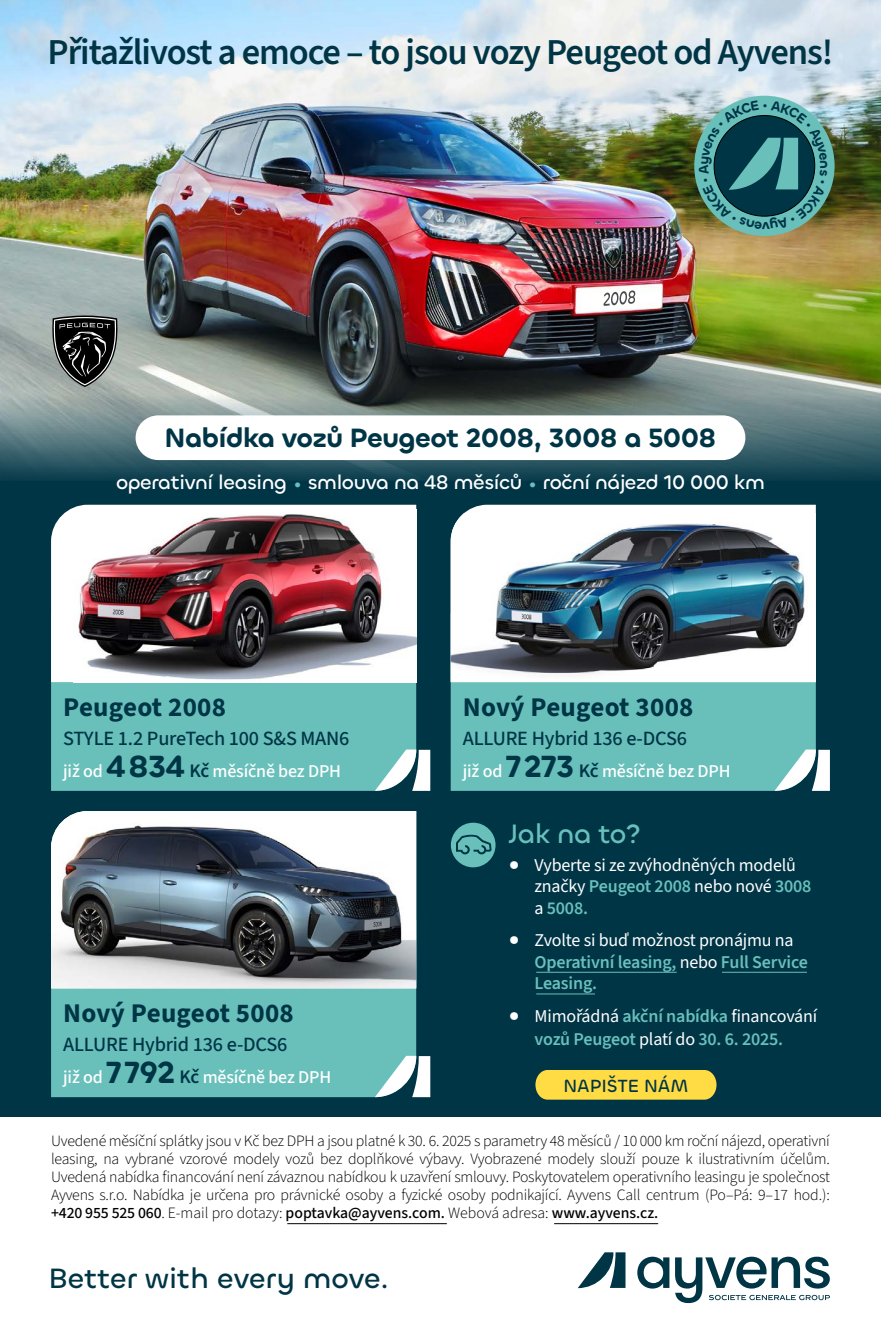
<style>
.page{position:relative;width:881px;height:1340px;background:#fff}
.page>*{position:absolute;margin:0;border:0;box-sizing:border-box;transform-origin:0 0}
.podmínky_leasingu{font:600 36.45px "Source Sans 3";letter-spacing:-.03em;color:#003546}
.t1{font:500 28.8px "Chillax";color:#003546}
.nadpis_k_odstavcovému_textu__Serene_blue{font:500 27.45px "Chillax";letter-spacing:-.02em;color:#69c0bb}
.t2{font:600 27.22px "Chillax";letter-spacing:-.02em;color:#003546}
.podmínky_leasingu-2{font:700 27px "Source Sans 3";letter-spacing:.01em;color:#003546}
.podmínky_leasingu-3{font:500 20.25px "Source Sans 3";letter-spacing:-.01em;color:#003546}
.t3{font:500 20.25px "Chillax";letter-spacing:-.02em;color:#fff}
.t4{font:500 18.22px "Chillax";color:#003546}
.specifikace_a_parametry_-_text{font:600 18px/21.4px "Source Sans 3";letter-spacing:-.01em;color:#69c0bb}
.nadpis_k_odstavcovému_textu__Serene_blue-2{font:500 18px "Source Sans 3";letter-spacing:-.01em;color:#fff}
.specifikace_a_parametry_-_text-2{font:18px/21.4px "Source Sans 3";letter-spacing:-.01em;color:#fff}
.podmínky_leasingu-4{font:300 15.75px/18px "Source Sans 3";letter-spacing:-.015em;color:#000;text-align:justify}
.s1{font-size:38.25px;color:#69c0bb}
.s2{font-family:"Chillax";font-weight:600;font-size:31.5px;color:#003546}
.s3{font-weight:600;font-size:19.12px;color:#003546}
.s4{font-weight:300}
.s5{font-weight:600;color:#69c0bb}
.s6{font-weight:300;color:#fff}
.s7{font-weight:400;color:#fff}
.s8{font-weight:500}
</style>
<div class="page">
<div style="left:0;top:0;width:880px;height:1116px;background:#003546"></div>
<img style="left:0;top:0;width:880px;height:481px">
<div style="left:135px;top:415px;width:610px;height:45px;background:#fff;border-radius:22px"></div>
<svg style="left:603px;top:290px;width:32px;height:16px"></svg>
<svg style="left:578px;top:1252px;width:251px;height:50px"></svg>
<div style="left:450px;top:822px;width:45px;height:45px;background:#69c0bb;border-radius:50%"></div>
<svg style="left:456px;top:834px;width:35px;height:20px"></svg>
<div style="left:51px;top:682px;width:365px;height:109px;background:#69c0bb"></div>
<div style="left:51px;top:988px;width:365px;height:109px;background:#69c0bb"></div>
<div style="left:450px;top:682px;width:365px;height:109px;background:#69c0bb"></div>
<svg style="left:375px;top:749px;width:55px;height:42px;background:#a8cacb"></svg>
<svg style="left:375px;top:1055px;width:55px;height:42px;background:#a8cacc"></svg>
<svg style="left:774px;top:749px;width:55px;height:42px;background:#a6c9cb"></svg>
<svg style="left:51px;top:504px;width:365px;height:178px;background:#e5eaec"></svg>
<img style="left:73px;top:509px;width:343px;height:173px">
<img style="left:51px;top:811px;width:365px;height:177px">
<svg style="left:464px;top:504px;width:351px;height:9px;background:#e5eaec"></svg>
<img style="left:450px;top:513px;width:365px;height:169px">
<svg style="left:52px;top:315px;width:65px;height:72px;background:#474a48"></svg>
<div style="left:535px;top:1070px;width:181px;height:29px;background:#ffdc44"></div>
<div style="left:694px;top:96px;width:140px;height:140px;background:#69c0bb;border-radius:50%"></div>
<hr style="left:536px;top:971px;width:140px;height:1px;background:#69c0bb">
<hr style="left:536px;top:993px;width:58px;height:1px;background:#69c0bb">
<hr style="left:721px;top:971px;width:85px;height:1px;background:#69c0bb">
<hr style="left:287px;top:1223px;width:159px;height:1px;background:#000">
<hr style="left:554px;top:1223px;width:104px;height:1px;background:#000">
<svg style="left:698px;top:100px;width:129px;height:129px"></svg>
<p class="podmínky_leasingu" style="left:48px;top:27px;width:786px">Přitažlivost a emoce – to jsou vozy Peugeot od Ayvens!</p>
<p class="t2" style="left:164px;top:420px;width:553px">Nabídka vozů Peugeot 2008, 3008 a 5008</p>
<p class="t3" style="left:116px;top:470px;width:650px">operativní leasing <span class="s1">.</span> smlouva na 48 měsíců <span class="s1">.</span> roční nájezd 10 000 km</p>
<p class="podmínky_leasingu-2" style="left:63px;top:689px;width:164px">Peugeot 2008</p>
<p class="podmínky_leasingu-3" style="left:63px;top:724px;width:288px">STYLE 1.2 PureTech 100 S&amp;S MAN6</p>
<p class="nadpis_k_odstavcovému_textu__Serene_blue-2" style="left:63px;top:758px;width:279px">již od <span class="s2">4834</span> <span class="s3">Kč</span> měsíčně bez DPH</p>
<p class="podmínky_leasingu-2" style="left:63px;top:995px;width:232px">Nový Peugeot 5008</p>
<p class="podmínky_leasingu-3" style="left:63px;top:1031px;width:226px">ALLURE Hybrid 136 e-DCS6</p>
<p class="nadpis_k_odstavcovému_textu__Serene_blue-2" style="left:63px;top:1064px;width:269px">již od <span class="s2">7792</span> <span class="s3">Kč</span> měsíčně bez DPH</p>
<p class="podmínky_leasingu-2" style="left:462px;top:689px;width:232px">Nový Peugeot 3008</p>
<p class="podmínky_leasingu-3" style="left:462px;top:724px;width:226px">ALLURE Hybrid 136 e-DCS6</p>
<p class="nadpis_k_odstavcovému_textu__Serene_blue-2" style="left:462px;top:758px;width:269px">již od <span class="s2">7273</span> <span class="s3">Kč</span> měsíčně bez DPH</p>
<p class="nadpis_k_odstavcovému_textu__Serene_blue" style="left:508px;top:817px;width:134px">Jak na to?</p>
<p class="specifikace_a_parametry_-_text-2" style="left:534px;top:854px;width:278px;text-indent:-26px"><span class="s4">●</span> Vyberte si ze zvýhodněných modelů značky <span class="s5">Peugeot 2008</span> nebo nové <span class="s5">3008 </span>a <span class="s5">5008.</span></p>
<p class="specifikace_a_parametry_-_text" style="left:534px;top:930px;width:275px;text-indent:-26px"><span class="s6">●</span> <span class="s7">Zvolte si buď možnost pronájmu na<br></span>Operativní leasing, <span class="s7">nebo</span> Full Service<br>Leasing.</p>
<p class="specifikace_a_parametry_-_text" style="left:508px;top:1004px;width:309px;line-height:23.6px;text-align:center"><span class="s6">●</span> <span class="s7">Mimořádná</span> akční nabídka <span class="s7">financování </span>vozů Peugeot <span class="s7">platí do</span> 30. 6. 2025.</p>
<p class="t4" style="left:563px;top:1074px;width:126px">NAPIŠTE NÁM</p>
<p class="podmínky_leasingu-4" style="left:51px;top:1132px;width:780px">Uvedené měsíční splátky jsou v Kč bez DPH a jsou platné k 30. 6. 2025 s parametry 48 měsíců / 10 000 km roční nájezd, operativní leasing, na vybrané vzorové modely vozů bez doplňkové výbavy. Vyobrazené modely slouží pouze k ilustrativním účelům.<br>Uvedená nabídka financování není závaznou nabídkou k uzavření smlouvy. Poskytovatelem operativního leasingu je společnost Ayvens s.r.o. Nabídka je určena pro právnické osoby a fyzické osoby podnikající. Ayvens Call centrum (Po–Pá: 9–17 hod.): <span class="s8">+420 955 525 060</span>. E-mail pro dotazy: <span class="s8">poptavka@ayvens.com.</span> Webová adresa: <span class="s8">www.ayvens.cz.</span></p>
<p class="t1" style="left:48px;top:1260px;width:342px">Better with every move.</p>
</div>
